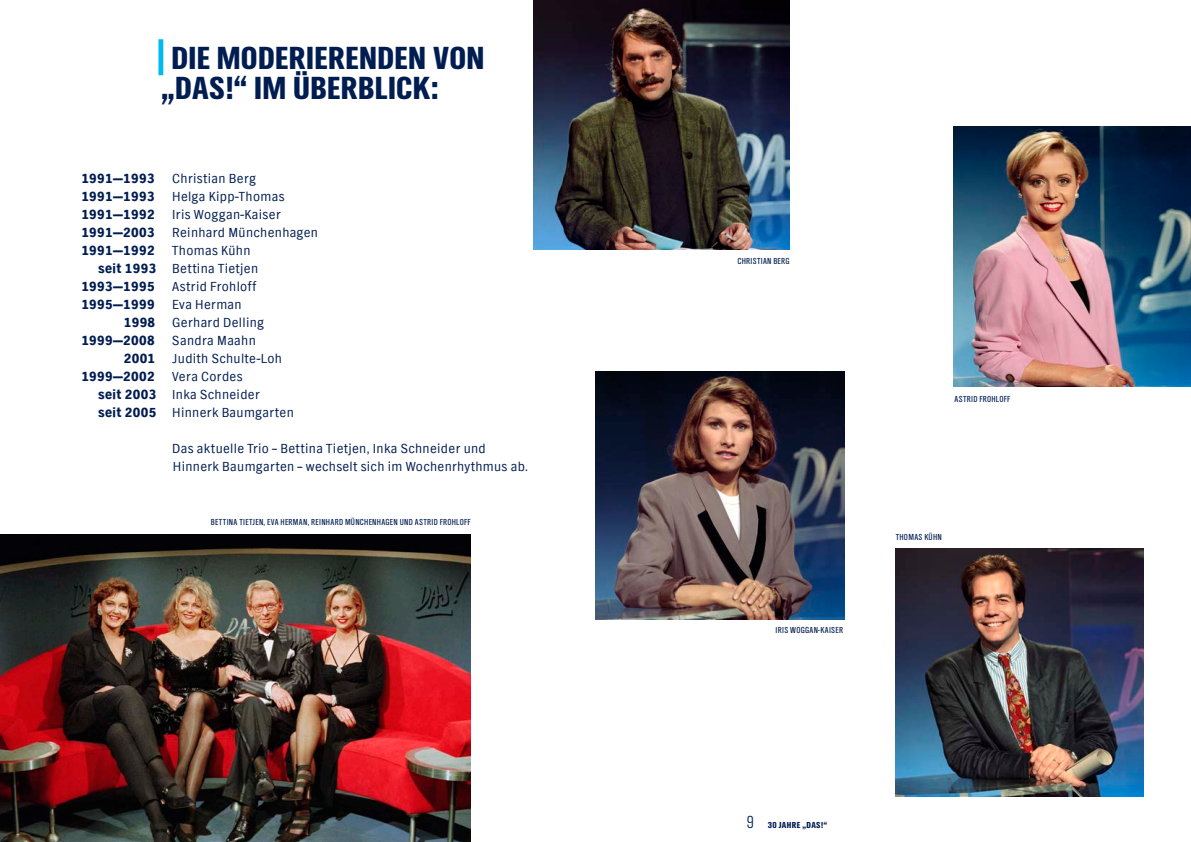
<style>
.page{position:relative;width:1191px;height:842px;background:#fff}
.page>*{position:absolute;margin:0;border:0;box-sizing:border-box;transform-origin:0 0}
.t1{font:900 33px/30px "NDR Sans Cond";letter-spacing:.01em;color:#001d51}
.t2{font:13.5px/18px "NDR Sans";letter-spacing:.025em;color:#001d51}
.t3{font:900 13.5px "NDR Sans";letter-spacing:.025em;color:#001d51}
.t4{font:9px "NDR Sans Cond";letter-spacing:.025em;color:#001d51}
.t5{font:900 9px "NDR Sans Cond";letter-spacing:.04em;color:#001d51}
.s1{font-weight:900}
.s2{font-weight:300;font-size:18px}
</style>
<div class="page">
<div style="left:158px;top:39px;width:5px;height:36px;background:#00baf1"></div>
<img style="left:533px;top:0;width:256px;height:249px">
<img style="left:0;top:534px;width:470px;height:308px">
<img style="left:895px;top:548px;width:248px;height:249px">
<img style="left:954px;top:126px;width:237px;height:260px">
<img style="left:595px;top:371px;width:249px;height:248px">
<h1 class="t1" style="left:161px;top:43px;width:325px;text-indent:10px">DIE MODERIERENDEN VON „DAS!“ IM ÜBERBLICK:</h1>
<p class="t3" style="left:81px;top:170px;width:75px">1991—1993</p>
<p class="t2" style="left:172px;top:169px;width:85px">Christian Berg</p>
<p class="t3" style="left:81px;top:188px;width:75px">1991—1993</p>
<p class="t2" style="left:172px;top:187px;width:114px">Helga Kipp-Thomas</p>
<p class="t3" style="left:81px;top:206px;width:75px">1991—1992</p>
<p class="t2" style="left:172px;top:205px;width:110px">Iris Woggan-Kaiser</p>
<p class="t3" style="left:81px;top:224px;width:75px">1991—2003</p>
<p class="t2" style="left:172px;top:223px;width:147px">Reinhard Münchenhagen</p>
<p class="t3" style="left:81px;top:242px;width:75px">1991—1992</p>
<p class="t2" style="left:172px;top:241px;width:80px">Thomas Kühn</p>
<p class="t2" style="left:98px;top:259px;width:161px"><span class="s1">seit 1993</span> Bettina Tietjen</p>
<p class="t3" style="left:81px;top:278px;width:75px">1993—1995</p>
<p class="t2" style="left:172px;top:277px;width:85px">Astrid Frohloff</p>
<p class="t3" style="left:81px;top:296px;width:75px">1995—1999</p>
<p class="t2" style="left:172px;top:295px;width:71px">Eva Herman</p>
<p class="t3" style="left:124px;top:314px;width:33px">1998</p>
<p class="t2" style="left:172px;top:313px;width:93px">Gerhard Delling</p>
<p class="t3" style="left:81px;top:332px;width:75px">1999—2008</p>
<p class="t2" style="left:172px;top:331px;width:85px">Sandra Maahn</p>
<p class="t3" style="left:124px;top:350px;width:33px">2001</p>
<p class="t2" style="left:172px;top:349px;width:111px">Judith Schulte-Loh</p>
<p class="t3" style="left:81px;top:368px;width:75px">1999—2002</p>
<p class="t2" style="left:98px;top:367px;width:197px;text-indent:74px">Vera Cordes<br><span class="s1">seit 2003</span> Inka Schneider<br><span class="s1">seit 2005</span> Hinnerk Baumgarten</p>
<p class="t2" style="left:172px;top:439px;width:357px">Das aktuelle Trio – Bettina Tietjen, Inka Schneider und<br>Hinnerk Baumgarten – wechselt sich im Wochenrhythmus ab.</p>
<p class="t4" style="left:211px;top:517px;width:261px">BETTINA TIETJEN, EVA HERMAN, REINHARD MÜNCHENHAGEN UND ASTRID FROHLOFF</p>
<p class="t4" style="left:737px;top:256px;width:54px">CHRISTIAN BERG</p>
<p class="t4" style="left:775px;top:625px;width:69px">IRIS WOGGAN-KAISER</p>
<p class="t4" style="left:954px;top:394px;width:58px">ASTRID FROHLOFF</p>
<p class="t4" style="left:895px;top:532px;width:48px">THOMAS KÜHN</p>
<p class="t5" style="left:746px;top:819px;width:82px"><span class="s2">9</span> 30 JAHRE „DAS!“</p>
</div>
